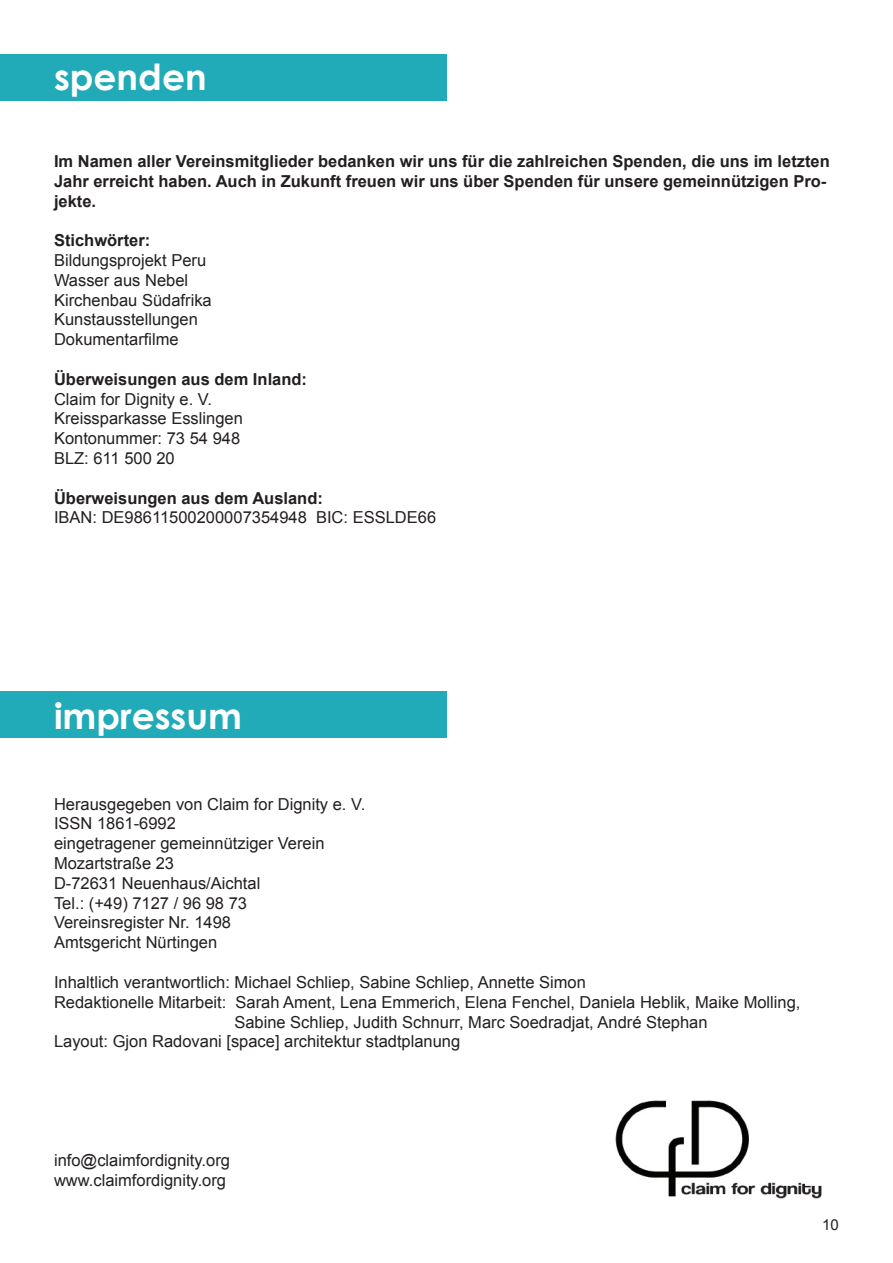
<style>
.page{position:relative;width:893px;height:1263px;background:#fff}
.page>*{position:absolute;margin:0;border:0;box-sizing:border-box;transform-origin:0 0}
.t1{font:700 36px "Century Gothic";color:#fff}
.t2{font:16.5px/19.8px "Arial";color:#231f20}
.t3{font:700 16.5px/19.8px "Arial";color:#231f20}
.t4{font:15px "Arial";color:#231f20}
</style>
<div class="page">
<div style="left:0;top:54px;width:446px;height:47px;background:#21aab8"></div>
<img style="left:615px;top:1100px;width:207px;height:99px">
<div style="left:0;top:691px;width:446px;height:47px;background:#21aab8"></div>
<h1 class="t1" style="left:54px;top:54px;width:154px">spenden</h1>
<p class="t3" style="left:54px;top:152px;width:777px">Im Namen aller Vereinsmitglieder bedanken wir uns für die zahlreichen Spenden, die uns im letzten<br>Jahr erreicht haben. Auch in Zukunft freuen wir uns über Spenden für unsere gemeinnützigen Pro&shy;jekte.</p>
<p class="t3" style="left:54px;top:231px;width:98px">Stichwörter:</p>
<p class="t2" style="left:54px;top:250px;width:159px">Bildungsprojekt Peru<br>Wasser aus Nebel<br>Kirchenbau Südafrika<br>Kunstausstellungen<br>Dokumentarfilme</p>
<p class="t3" style="left:54px;top:370px;width:255px">Überweisungen aus dem Inland:</p>
<p class="t2" style="left:54px;top:389px;width:190px">Claim for Dignity e. V.<br>Kreissparkasse Esslingen<br>Kontonummer: 73 54 948<br>BLZ: 611 500 20</p>
<p class="t3" style="left:54px;top:488px;width:270px">Überweisungen aus dem Ausland:</p>
<p class="t2" style="left:54px;top:508px;width:384px">IBAN: DE98611500200007354948 BIC: ESSLDE66</p>
<h1 class="t1" style="left:54px;top:693px;width:189px">impressum</h1>
<p class="t2" style="left:54px;top:794px;width:313px">Herausgegeben von Claim for Dignity e. V.<br>ISSN 1861-6992<br>eingetragener gemeinnütziger Verein<br>Mozartstraße 23<br>D-72631 Neuenhaus/Aichtal<br>Tel.: (+49) 7127 / 96 98 73<br>Vereinsregister Nr. 1498<br>Amtsgericht Nürtingen</p>
<p class="t2" style="left:54px;top:972px;width:533px">Inhaltlich verantwortlich: Michael Schliep, Sabine Schliep, Annette Simon</p>
<p class="t2" style="left:54px;top:992px;width:748px">Redaktionelle Mitarbeit: Sarah Ament, Lena Emmerich, Elena Fenchel, Daniela Heblik, Maike Molling,</p>
<p class="t2" style="left:234px;top:1012px;width:475px">Sabine Schliep, Judith Schnurr, Marc Soedradjat, André Stephan</p>
<p class="t2" style="left:54px;top:1032px;width:408px">Layout: Gjon Radovani [space] architektur stadtplanung</p>
<p class="t2" style="left:54px;top:1150px;width:178px">info@claimfordignity.org www.claimfordignity.org</p>
<p class="t4" style="left:822px;top:1215px;width:18px">10</p>
</div>
